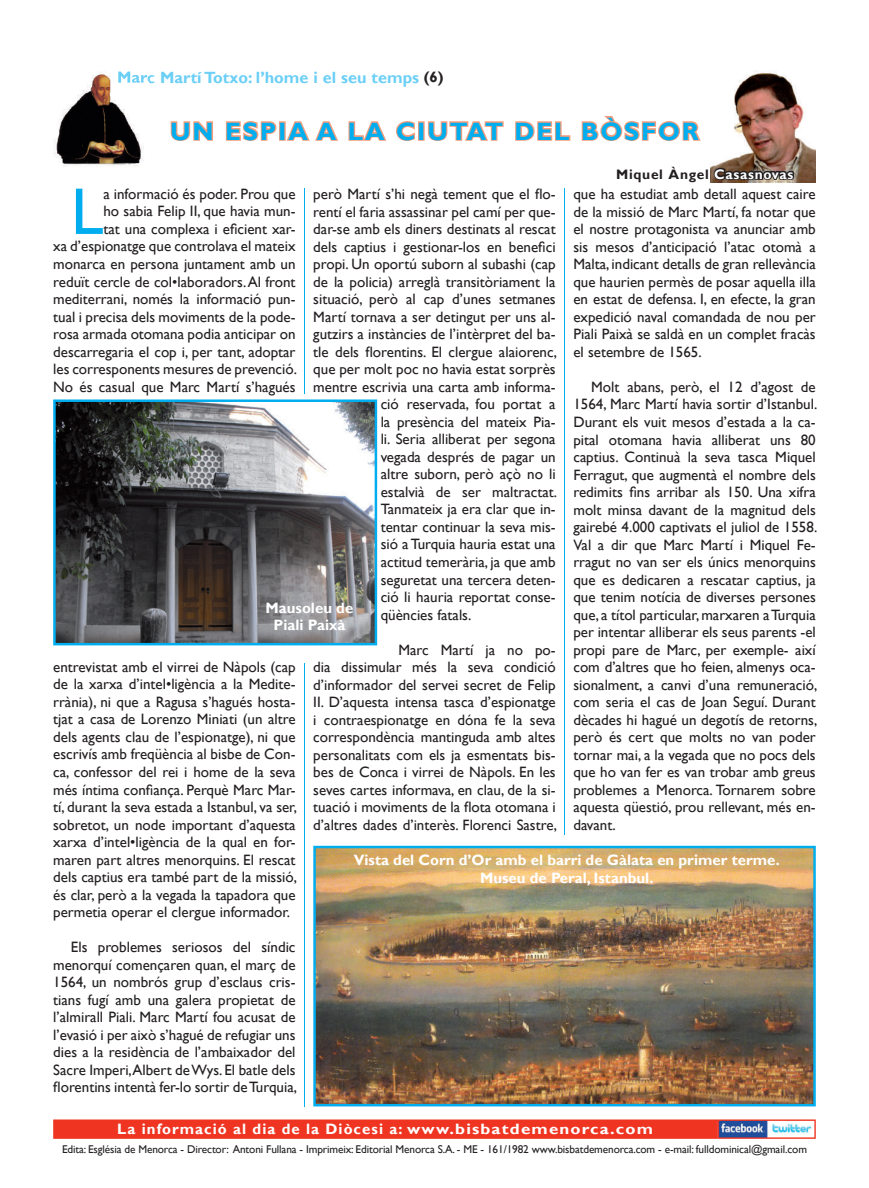
<style>
.page{position:relative;width:869px;height:1188px;background:#fff}
.page>*{position:absolute;margin:0;border:0;box-sizing:border-box;transform-origin:0 0}
.t1{font:66.25px "Gill Sans";color:#00aeef}
.t2{font:700 25px "Gill Sans";letter-spacing:.075em;color:#00aeef}
.t3{font:700 16.25px "Gill Sans";color:#6bcff6}
.t4{font:15px/17.5px "Gill Sans";color:#231f20;text-align:justify}
.t5{font:700 15px/17.5px "Gill Sans";color:#fff;text-align:center}
.t6{font:700 15px "Gill Sans";letter-spacing:.07em;color:#fff}
.t7{font:700 13.75px "Gill Sans";letter-spacing:.05em;color:#231f20}
.t8{font:11.25px "Gill Sans";letter-spacing:-.01em;color:#231f20}
.s1{font-size:15px;color:#231f20}
.s2{color:#fff}
</style>
<div class="page">
<svg style="left:53px;top:1119px;width:762px;height:19px;background:#e4473a"></svg>
<svg style="left:170px;top:121px;width:43px;height:20px"></svg>
<svg style="left:225px;top:121px;width:52px;height:20px"></svg>
<div style="left:279px;top:121px;width:6px;height:20px;border:2px solid #f69d7b"></div>
<svg style="left:285px;top:121px;width:53px;height:20px"></svg>
<svg style="left:348px;top:121px;width:39px;height:20px"></svg>
<svg style="left:396px;top:121px;width:19px;height:20px"></svg>
<div style="left:418px;top:121px;width:6px;height:20px;border:2px solid #f69d7b"></div>
<svg style="left:427px;top:121px;width:77px;height:20px"></svg>
<svg style="left:515px;top:121px;width:56px;height:20px"></svg>
<svg style="left:581px;top:116px;width:120px;height:25px"></svg>
<img style="left:53px;top:73px;width:91px;height:94px">
<img style="left:118px;top:71px;width:31px;height:15px">
<svg style="left:53px;top:399px;width:324px;height:246px;background:#63686b"></svg>
<hr style="left:304px;top:188px;width:1px;height:205px;background:#00aeef">
<hr style="left:563px;top:188px;width:1px;height:647px;background:#00aeef">
<hr style="left:304px;top:663px;width:1px;height:443px;background:#00aeef">
<img style="left:710px;top:71px;width:105px;height:111px">
<svg style="left:711px;top:166px;width:84px;height:16px"></svg>
<img style="left:313px;top:845px;width:502px;height:261px">
<p class="t3" style="left:117px;top:67px;width:328px">Marc Martí Totxo: l’home i el seu temps <span class="s1">(6)</span></p>
<h2 class="t2" style="left:170px;top:116px;width:530px">UN ESPIA A LA CIUTAT DEL BÒSFOR</h2>
<p class="t7" style="left:616px;top:165px;width:178px">Miquel Àngel <span class="s2">Casasnovas</span></p>
<p class="t4" style="left:53px;top:185px;width:245px;text-align:right">a informació és poder. Prou que<br>ho sabia Felip II, que havia mun-<br>tat una complexa i eficient xar-<br>xa d’espionatge que controlava el mateix monarca en persona juntament amb un reduït cercle de col•laboradors. Al front mediterrani, només la informació pun&shy;tual i precisa dels moviments de la pode&shy;rosa armada otomana podia anticipar on descarregaria el cop i, per tant, adoptar les corresponents mesures de prevenció.<br>No és casual que Marc Martí s’hagués</p>
<p class="t4" style="left:313px;top:185px;width:244px">però Martí s’hi negà tement que el flo-</p>
<p class="t4" style="left:313px;top:203px;width:244px">rentí el faria assassinar pel camí per que-</p>
<p class="t4" style="left:313px;top:220px;width:244px">dar-se amb els diners destinats al rescat</p>
<p class="t4" style="left:313px;top:238px;width:244px">dels captius i gestionar-los en benefici</p>
<p class="t4" style="left:313px;top:255px;width:244px">propi. Un oportú suborn al subashi (cap</p>
<p class="t4" style="left:313px;top:273px;width:244px">de la policia) arreglà transitòriament la</p>
<p class="t4" style="left:313px;top:290px;width:244px">situació, però al cap d’unes setmanes</p>
<p class="t4" style="left:313px;top:308px;width:244px">Martí tornava a ser detingut per uns al-</p>
<p class="t4" style="left:313px;top:325px;width:244px">gutzirs a instàncies de l’intèrpret del ba-</p>
<p class="t4" style="left:313px;top:343px;width:245px">tle dels florentins. El clergue alaiorenc,</p>
<p class="t4" style="left:313px;top:360px;width:244px">que per molt poc no havia estat sorprès</p>
<p class="t4" style="left:313px;top:378px;width:244px">mentre escrivia una carta amb informa-</p>
<p class="t4" style="left:380px;top:395px;width:176px">ció reservada, fou portat a</p>
<p class="t4" style="left:380px;top:413px;width:176px">la presència del mateix Pia-</p>
<p class="t4" style="left:380px;top:430px;width:176px">li. Seria alliberat per segona</p>
<p class="t4" style="left:380px;top:448px;width:176px">vegada després de pagar un</p>
<p class="t4" style="left:380px;top:465px;width:176px">altre suborn, però açò no li</p>
<p class="t4" style="left:380px;top:483px;width:178px">estalvià de ser maltractat.</p>
<p class="t4" style="left:380px;top:500px;width:176px">Tanmateix ja era clar que in-</p>
<p class="t4" style="left:380px;top:518px;width:176px">tentar continuar la seva mis-</p>
<p class="t4" style="left:380px;top:535px;width:176px">sió a Turquia hauria estat una</p>
<p class="t4" style="left:380px;top:553px;width:176px">actitud temerària, ja que amb</p>
<p class="t4" style="left:380px;top:571px;width:176px">seguretat una tercera deten-</p>
<p class="t4" style="left:380px;top:588px;width:176px">ció li hauria reportat conse-</p>
<p class="t4" style="left:380px;top:606px;width:92px">qüències fatals.</p>
<p class="t4" style="left:313px;top:641px;width:245px;text-indent:85px">Marc Martí ja no po&shy;dia dissimular més la seva condició d’informador del servei secret de Felip II. D’aquesta intensa tasca d’espionatge i contraespionatge en dóna fe la seva correspondència mantinguda amb altes personalitats com els ja esmentats bis&shy;bes de Conca i virrei de Nàpols. En les seves cartes informava, en clau, de la si&shy;tuació i moviments de la flota otomana i d’altres dades d’interès. Florenci Sastre,</p>
<h1 class="t1" style="left:71px;top:173px;width:34px">L</h1>
<p class="t4" style="left:573px;top:186px;width:244px">que ha estudiat amb detall aquest caire de la missió de Marc Martí, fa notar que el nostre protagonista va anunciar amb sis mesos d’anticipació l’atac otomà a Malta, indicant detalls de gran rellevància que haurien permès de posar aquella illa en estat de defensa. I, en efecte, la gran expedició naval comandada de nou per Piali Paixà se saldà en un complet fracàs el setembre de 1565.</p>
<p class="t4" style="left:573px;top:378px;width:245px;text-indent:18px">Molt abans, però, el 12 d’agost de 1564, Marc Martí havia sortir d’Istanbul.<br>Durant els vuit mesos d’estada a la ca&shy;pital otomana havia alliberat uns 80 captius. Continuà la seva tasca Miquel Ferragut, que augmentà el nombre dels redimits fins arribar als 150. Una xifra molt minsa davant de la magnitud dels gairebé 4.000 captivats el juliol de 1558.<br>Val a dir que Marc Martí i Miquel Fe&shy;rragut no van ser els únics menorquins que es dedicaren a rescatar captius, ja que tenim notícia de diverses persones que, a títol particular, marxaren a Turquia per intentar alliberar els seus parents -el propi pare de Marc, per exemple- així com d’altres que ho feien, almenys oca&shy;sionalment, a canvi d’una remuneració, com seria el cas de Joan Seguí. Durant dècades hi hagué un degotís de retorns, però és cert que molts no van poder tornar mai, a la vegada que no pocs dels que ho van fer es van trobar amb greus problemes a Menorca. Tornarem sobre aquesta qüestió, prou rellevant, més en&shy;davant.</p>
<p class="t5" style="left:265px;top:599px;width:89px">Mausoleu de<br>Piali Paixà</p>
<p class="t4" style="left:53px;top:658px;width:245px">entrevistat amb el virrei de Nàpols (cap de la xarxa d’intel•ligència a la Medite&shy;rrània), ni que a Ragusa s’hagués hosta&shy;tjat a casa de Lorenzo Miniati (un altre dels agents clau de l’espionatge), ni que escrivís amb freqüència al bisbe de Con&shy;ca, confessor del rei i home de la seva més íntima confiança. Perquè Marc Mar&shy;tí, durant la seva estada a Istanbul, va ser, sobretot, un node important d’aquesta xarxa d’intel•ligència de la qual en for&shy;maren part altres menorquins. El rescat dels captius era també part de la missió, és clar, però a la vegada la tapadora que permetia operar el clergue informador.</p>
<p class="t4" style="left:53px;top:938px;width:245px;text-indent:18px">Els problemes seriosos del síndic menorquí començaren quan, el març de 1564, un nombrós grup d’esclaus cris&shy;tians fugí amb una galera propietat de l’almirall Piali. Marc Martí fou acusat de l’evasió i per això s’hagué de refugiar uns dies a la residència de l’ambaixador del Sacre Imperi,Albert de Wys. El batle dels florentins intentà fer-lo sortir de Turquia,</p>
<p class="t5" style="left:353px;top:851px;width:427px">Vista del Corn d’Or amb el barri de Gàlata en primer terme.<br>Museu de Peral, Istanbul.</p>
<p class="t6" style="left:117px;top:1119px;width:537px">La informació al dia de la Diòcesi a: www.bisbatdemenorca.com</p>
<p class="t8" style="left:62px;top:1141px;width:746px">Edita: Església de Menorca - Director: Antoni Fullana - Imprimeix: Editorial Menorca S.A. - ME - 161/1982 www.bisbatdemenorca.com - e-mail: fulldominical@gmail.com</p>
</div>
